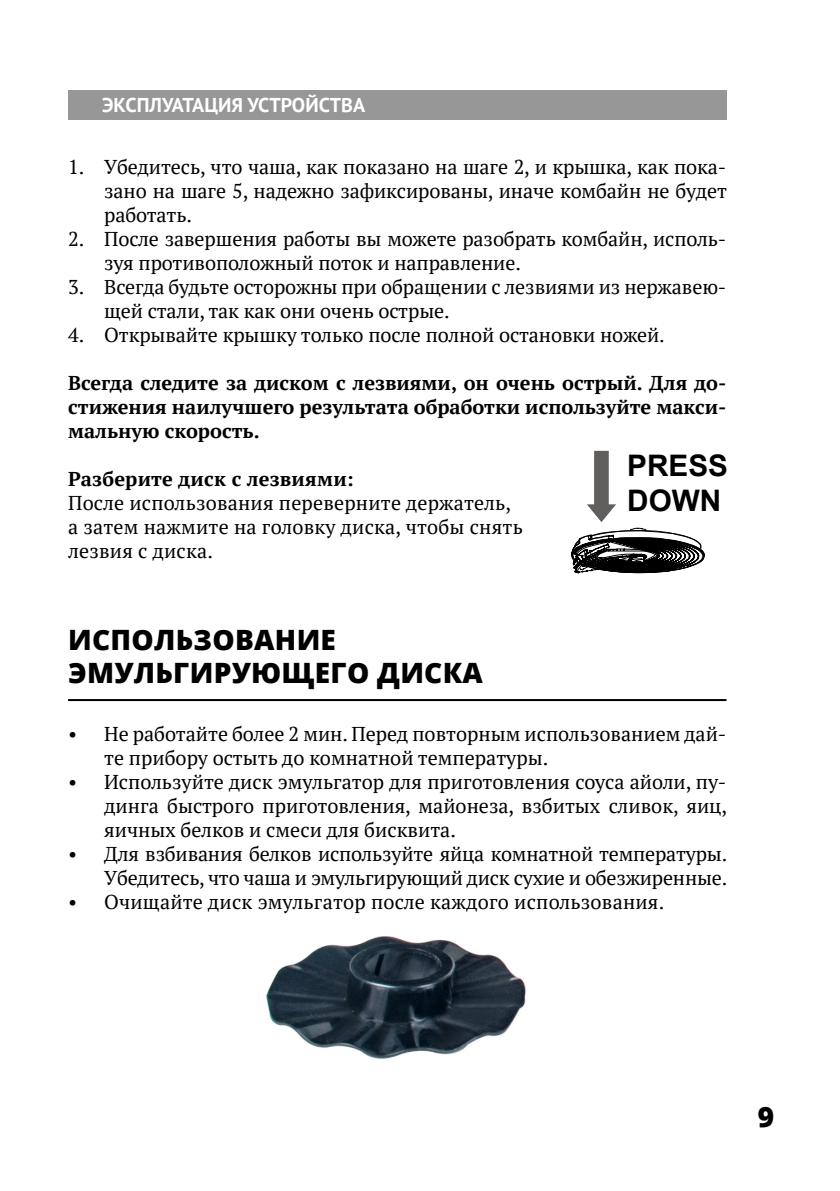
<style>
.page{position:relative;width:840px;height:1191px;background:#fff}
.page>*{position:absolute;margin:0;border:0;box-sizing:border-box;transform-origin:0 0}
.t1{font:700 29.6px/35.6px "Arial";color:#000}
.t2{font:800 28px "Open Sans";letter-spacing:.01em;color:#000}
.t3{font:20px/24px "PT Serif";letter-spacing:-.005em;color:#000}
.t4{font:700 20px/24px "PT Serif";color:#000;text-align:justify}
.t5{font:700 20px "PT Sans";color:#fff}
</style>
<div class="page">
<div style="left:68px;top:91px;width:658px;height:29px;background:#979797"></div>
<svg style="left:571px;top:451px;width:134px;height:123px"></svg>
<img style="left:266px;top:936px;width:260px;height:123px">
<hr style="left:68px;top:699px;width:658px;height:2px;background:#000">
<p class="t5" style="left:102px;top:92px;width:264px">ЭКСПЛУАТАЦИЯ УСТРОЙСТВА</p>
<p class="t3" style="left:104px;top:155px;width:624px;text-align:justify;text-indent:-36px">1. Убедитесь, что чаша, как показано на шаге 2, и крышка, как пока&shy;зано на шаге 5, надежно зафиксированы, иначе комбайн не будет работать.</p>
<p class="t3" style="left:104px;top:227px;width:623px;text-indent:-36px">2. После завершения работы вы можете разобрать комбайн, исполь&shy;зуя противоположный поток и направление.</p>
<p class="t3" style="left:104px;top:275px;width:623px;text-indent:-36px">3. Всегда будьте осторожны при обращении с лезвиями из нержавею&shy;щей стали, так как они очень острые.</p>
<p class="t3" style="left:68px;top:323px;width:598px">4. Открывайте крышку только после полной остановки ножей.</p>
<p class="t4" style="left:68px;top:371px;width:659px">Всегда следите за диском с лезвиями, он очень острый. Для до&shy;стижения наилучшего результата обработки используйте макси&shy;мальную скорость.</p>
<p class="t4" style="left:68px;top:467px;width:287px">Разберите диск с лезвиями:</p>
<p class="t3" style="left:68px;top:491px;width:444px">После использования переверните держатель,</p>
<p class="t3" style="left:68px;top:515px;width:456px">а затем нажмите на головку диска, чтобы снять</p>
<p class="t3" style="left:68px;top:539px;width:146px">лезвия с диска.</p>
<h1 class="t1" style="left:627px;top:448px;width:102px">PRESS<br>DOWN</h1>
<p class="t2" style="left:68px;top:618px;width:269px">ИСПОЛЬЗОВАНИЕ</p>
<p class="t2" style="left:68px;top:651px;width:416px">ЭМУЛЬГИРУЮЩЕГО ДИСКА</p>
<p class="t3" style="left:104px;top:721px;width:623px;text-indent:-36px">• Не работайте более 2 мин. Перед повторным использованием дай&shy;те прибору остыть до комнатной температуры.</p>
<p class="t3" style="left:104px;top:769px;width:624px;text-align:justify;text-indent:-36px">• Используйте диск эмульгатор для приготовления соуса айоли, пу&shy;динга быстрого приготовления, майонеза, взбитых сливок, яиц, яичных белков и смеси для бисквита.</p>
<p class="t3" style="left:68px;top:841px;width:660px;text-align:right">• Для взбивания белков используйте яйца комнатной температуры.<br>Убедитесь, что чаша и эмульгирующий диск сухие и обезжиренные.</p>
<p class="t3" style="left:68px;top:889px;width:597px">• Очищайте диск эмульгатор после каждого использования.</p>
<p class="t2" style="left:757px;top:1095px;width:18px">9</p>
</div>
